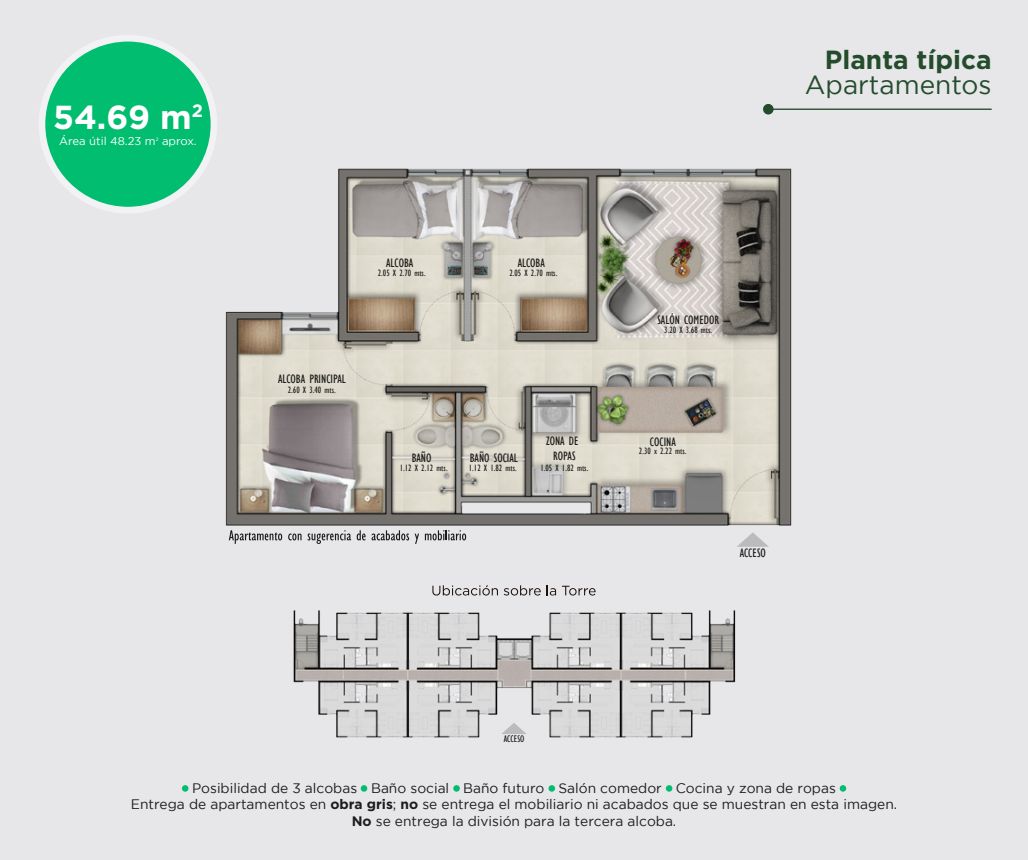
<style>
.page{position:relative;width:1028px;height:860px;background:#fff}
.page>*{position:absolute;margin:0;border:0;box-sizing:border-box;transform-origin:0 0}
.t1{font:700 33.25px "Gotham";color:#fff}
.t2{font:700 26.25px "Gotham";color:#244c2c}
.t3{font:26.25px "Gotham";color:#244c2c}
.t4{font:13.75px/16.5px "Gotham";color:#1c1c1b;text-align:center}
.t5{font:condensed 12.5px/15px "Gill Sans";color:#1c1c1b;text-align:center}
.t6{font:11.38px "Gotham";color:#fff}
.t7{font:condensed 9.88px "Gill Sans";color:#1c1c1b}
.t8{font:condensed 9.38px "Gill Sans";color:#1c1c1b}
.t9{font:4.88px "Gotham";color:#fff}
.s1{font-weight:700}
</style>
<div class="page">
<div style="left:0;top:0;width:1028px;height:859px;background:#e7e7ea"></div>
<hr style="left:768px;top:108px;width:223px;height:2px;background:#244c2c">
<div style="left:764px;top:105px;width:8px;height:8px;background:#244c2c;border-radius:50%"></div>
<div style="left:763px;top:104px;width:10px;height:10px;border:2px solid #244c2c;border-radius:50%"></div>
<svg style="left:39px;top:35px;width:178px;height:178px;fill:#f2f2f4"></svg>
<div style="left:45px;top:42px;width:166px;height:165px;background:#00bd70;border-radius:50%"></div>
<img style="left:293px;top:585px;width:443px;height:153px">
<svg style="left:432px;top:585px;width:66px;height:10px"></svg>
<svg style="left:504px;top:585px;width:37px;height:10px"></svg>
<svg style="left:547px;top:585px;width:9px;height:10px"></svg>
<svg style="left:562px;top:585px;width:33px;height:10px"></svg>
<svg style="left:501px;top:722px;width:26px;height:11px"></svg>
<img style="left:39px;top:120px;width:753px;height:427px">
<svg style="left:736px;top:532px;width:33px;height:14px"></svg>
<svg style="left:182px;top:784px;width:6px;height:7px"></svg>
<svg style="left:361px;top:784px;width:6px;height:7px"></svg>
<svg style="left:453px;top:784px;width:7px;height:7px"></svg>
<svg style="left:548px;top:784px;width:7px;height:7px"></svg>
<svg style="left:666px;top:784px;width:6px;height:7px"></svg>
<svg style="left:839px;top:784px;width:7px;height:7px"></svg>
<svg style="left:229px;top:530px;width:53px;height:13px"></svg>
<svg style="left:288px;top:533px;width:13px;height:7px"></svg>
<svg style="left:307px;top:530px;width:44px;height:13px"></svg>
<svg style="left:357px;top:530px;width:8px;height:10px"></svg>
<svg style="left:371px;top:530px;width:48px;height:13px"></svg>
<svg style="left:425px;top:530px;width:41px;height:10px"></svg>
<h1 class="t1" style="left:53px;top:98px;width:151px">54.69 m<sup>2</sup></h1>
<p class="t6" style="left:59px;top:135px;width:98px">Área útil 48.23 m</p>
<p class="t9" style="left:156px;top:136px;width:4px">2</p>
<p class="t6" style="left:162px;top:135px;width:36px">aprox.</p>
<h2 class="t2" style="left:825px;top:44px;width:168px">Planta típica</h2>
<h2 class="t3" style="left:805px;top:70px;width:188px">Apartamentos</h2>
<p class="t5" style="left:386px;top:256px;width:29px">ALCOBA</p>
<p class="t8" style="left:378px;top:268px;width:49px">2.05 X 2.70 mts.</p>
<p class="t5" style="left:517px;top:256px;width:29px">ALCOBA</p>
<p class="t8" style="left:509px;top:268px;width:49px">2.05 X 2.70 mts.</p>
<p class="t5" style="left:278px;top:371px;width:69px">ALCOBA PRINCIPAL</p>
<p class="t8" style="left:288px;top:384px;width:49px">2.60 X 3.40 mts.</p>
<p class="t5" style="left:411px;top:450px;width:21px">BAÑO</p>
<p class="t8" style="left:400px;top:462px;width:49px">1.12 X 2.12 mts.</p>
<p class="t5" style="left:470px;top:450px;width:49px">BAÑO SOCIAL</p>
<p class="t8" style="left:469px;top:462px;width:49px">1.12 X 1.82 mts.</p>
<p class="t5" style="left:546px;top:433px;width:34px">ZONA DE<br>ROPAS</p>
<p class="t8" style="left:540px;top:462px;width:49px">1.05 X 1.82 mts.</p>
<p class="t5" style="left:657px;top:312px;width:63px">SALÓN COMEDOR</p>
<p class="t8" style="left:664px;top:324px;width:49px">3.20 X 3.68 mts.</p>
<p class="t5" style="left:650px;top:434px;width:27px">COCINA</p>
<p class="t8" style="left:639px;top:445px;width:49px">2.30 x 2.22 mts.</p>
<p class="t5" style="left:739px;top:545px;width:28px">ACCESO</p>
<p class="t7" style="left:504px;top:733px;width:22px">ACCESO</p>
<p class="t4" style="left:131px;top:779px;width:768px">- Posibilidad de 3 alcobas - Baño social - Baño futuro - Salón comedor - Cocina y zona de ropas -<br>Entrega de apartamentos en <span class="s1">obra gris</span>; <span class="s1">no</span> se entrega el mobiliario ni acabados que se muestran en esta imagen.<br><span class="s1">No</span> se entrega la división para la tercera alcoba.</p>
</div>
